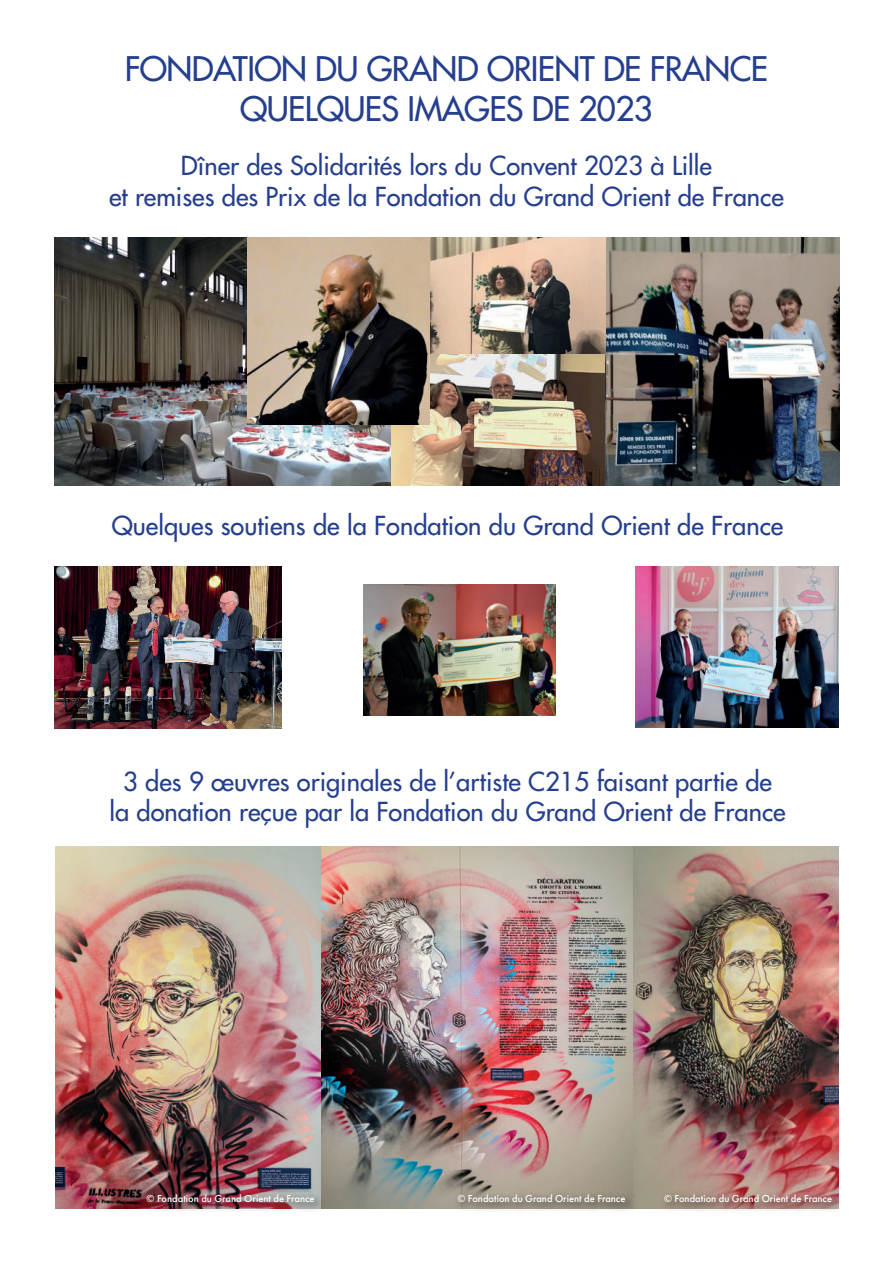
<style>
.page{position:relative;width:893px;height:1263px;background:#fff}
.page>*{position:absolute;margin:0;border:0;box-sizing:border-box;transform-origin:0 0}
.t1{font:500 33px/39.6px "Futura Std";letter-spacing:-.02em;color:#253f8e;text-align:center}
.t2{font:500 25.5px/30.6px "Futura Std";color:#253f8e;text-align:center}
.t3{font:500 10.5px "Futura PT";color:#fff}
</style>
<div class="page">
<img style="left:364px;top:585px;width:192px;height:130px">
<img style="left:55px;top:567px;width:226px;height:161px">
<img style="left:635px;top:567px;width:204px;height:160px">
<img style="left:55px;top:847px;width:784px;height:362px">
<img style="left:55px;top:237px;width:336px;height:248px">
<img style="left:604px;top:237px;width:235px;height:248px">
<img style="left:429px;top:237px;width:177px;height:201px">
<img style="left:391px;top:355px;width:213px;height:130px">
<img style="left:142px;top:1190px;width:183px;height:20px">
<svg style="left:453px;top:1190px;width:182px;height:20px;background:#999285"></svg>
<svg style="left:659px;top:1190px;width:180px;height:20px;background:#a78179"></svg>
<img style="left:247px;top:237px;width:182px;height:188px">
<p class="t1" style="left:125px;top:51px;width:645px">FONDATION DU GRAND ORIENT DE FRANCE<br>QUELQUES IMAGES DE 2023</p>
<p class="t2" style="left:109px;top:152px;width:676px">Dîner des Solidarités lors du Convent 2023 à Lille<br>et remises des Prix de la Fondation du Grand Orient de France</p>
<p class="t2" style="left:112px;top:511px;width:673px">Quelques soutiens de la Fondation du Grand Orient de France</p>
<p class="t2" style="left:109px;top:768px;width:678px">3 des 9 œuvres originales de l’artiste C215 faisant partie de<br>la donation reçue par la Fondation du Grand Orient de France</p>
<p class="t3" style="left:147px;top:1192px;width:170px">© Fondation du Grand Orient de France</p>
<p class="t3" style="left:457px;top:1192px;width:170px">© Fondation du Grand Orient de France</p>
<p class="t3" style="left:664px;top:1192px;width:170px">© Fondation du Grand Orient de France</p>
</div>
